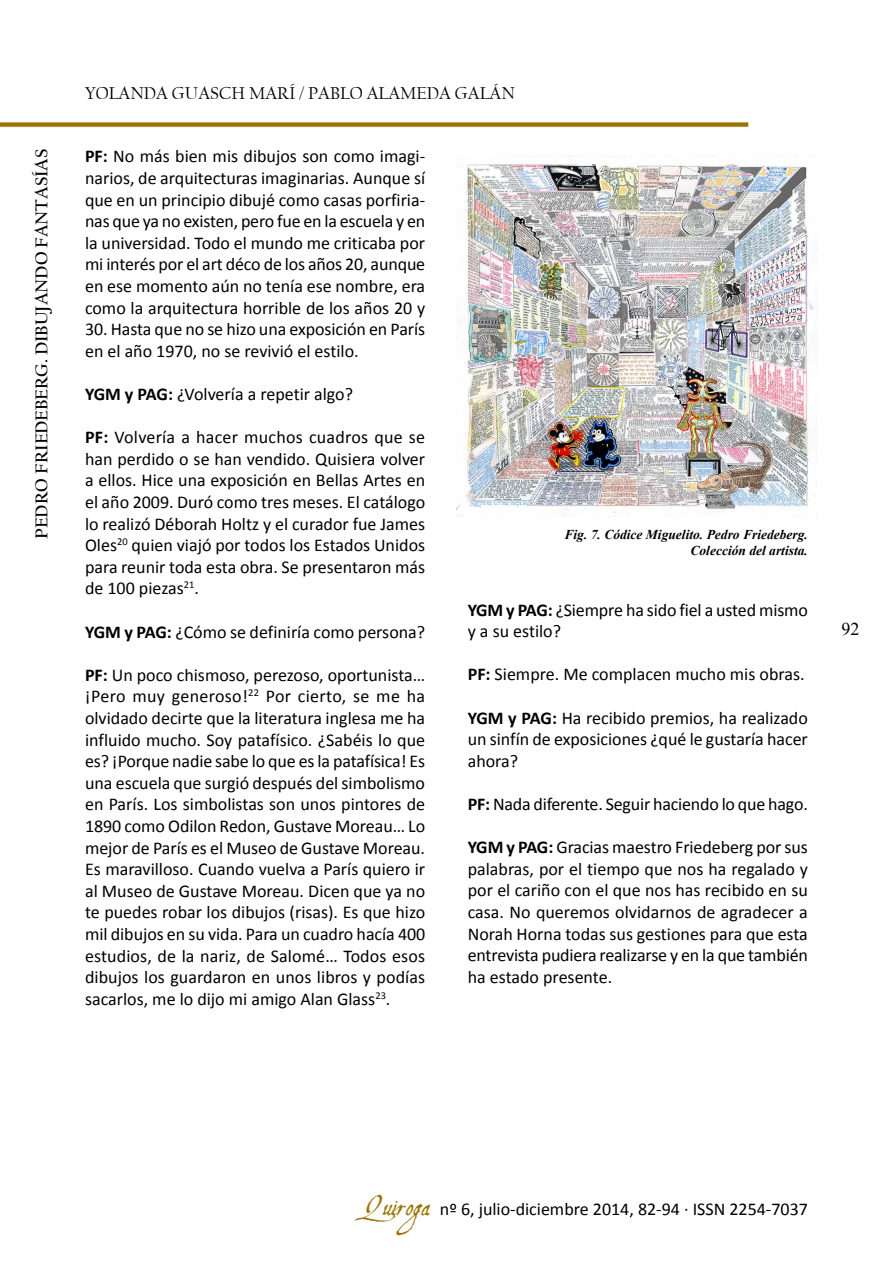
<style>
.page{position:relative;width:893px;height:1263px;background:#fff}
.page>*{position:absolute;margin:0;border:0;box-sizing:border-box;transform-origin:0 0}
.cuerpo_de_texto{font:18px/21.6px "Calibri";color:#000;text-align:justify}
.t1{font:18px "Californian FB";color:#000}
.t2{font:700 18px "Californian FB";color:#000}
.t3{font:18px "Times New Roman";color:#000}
.pie_de_foto{font:italic 700 13.5px/16.2px "Times New Roman";color:#000;text-align:right}
.s1{font-weight:700}
.s2{font-family:"Aquiline";font-size:27px;color:#9b7305}
</style>
<div class="page">
<img style="left:0;top:122px;width:749px;height:6px">
<img style="left:457px;top:163px;width:357px;height:354px">
<p class="t2" style="left:31px;top:539px;width:391px;rotate:-90deg">Pedro Friedeberg. Dibujando Fantasías</p>
<p class="t1" style="left:85px;top:83px;width:430px">YOLANDA GUASCH MARÍ / PABLO ALAMEDA GALÁN</p>
<p class="cuerpo_de_texto" style="left:85px;top:145px;width:342px"><span class="s1">PF:</span> No más bien mis dibujos son como imagi&shy;narios, de arquitecturas imaginarias. Aunque sí que en un principio dibujé como casas porfiria&shy;nas que ya no existen, pero fue en la escuela y en la universidad. Todo el mundo me criticaba por mi interés por el art déco de los años 20, aunque en ese momento aún no tenía ese nombre, era como la arquitectura horrible de los años 20 y</p>
<p class="cuerpo_de_texto" style="left:85px;top:317px;width:342px">30. Hasta que no se hizo una exposición en París en el año 1970, no se revivió el estilo.</p>
<p class="cuerpo_de_texto" style="left:85px;top:382px;width:270px"><span class="s1">YGM y PAG:</span> ¿Volvería a repetir algo?</p>
<p class="cuerpo_de_texto" style="left:85px;top:425px;width:342px"><span class="s1">PF:</span> Volvería a hacer muchos cuadros que se han perdido o se han vendido. Quisiera volver a ellos. Hice una exposición en Bellas Artes en el año 2009. Duró como tres meses. El catálogo lo realizó Déborah Holtz y el curador fue James Oles<sup>20</sup> quien viajó por todos los Estados Unidos para reunir toda esta obra. Se presentaron más de 100 piezas<sup>21</sup>.</p>
<p class="cuerpo_de_texto" style="left:85px;top:620px;width:342px"><span class="s1">YGM y PAG:</span> ¿Cómo se definiría como persona?</p>
<p class="cuerpo_de_texto" style="left:85px;top:663px;width:342px"><span class="s1">PF:</span> Un poco chismoso, perezoso, oportunista… ¡Pero muy generoso!<sup>22</sup> Por cierto, se me ha olvidado decirte que la literatura inglesa me ha influido mucho. Soy patafísico. ¿Sabéis lo que es? ¡Porque nadie sabe lo que es la patafísica! Es una escuela que surgió después del simbolismo en París. Los simbolistas son unos pintores de 1890 como Odilon Redon, Gustave Moreau… Lo mejor de París es el Museo de Gustave Moreau.<br>Es maravilloso. Cuando vuelva a París quiero ir al Museo de Gustave Moreau. Dicen que ya no te puedes robar los dibujos (risas). Es que hizo mil dibujos en su vida. Para un cuadro hacía 400 estudios, de la nariz, de Salomé… Todos esos dibujos los guardaron en unos libros y podías sacarlos, me lo dijo mi amigo Alan Glass<sup>23</sup>.</p>
<p class="pie_de_foto" style="left:565px;top:526px;width:245px">Fig. 7. Códice Miguelito. Pedro Friedeberg.<br>Colección del artista.</p>
<p class="cuerpo_de_texto" style="left:468px;top:598px;width:342px"><span class="s1">YGM y PAG:</span> ¿Siempre ha sido fiel a usted mismo y a su estilo?</p>
<p class="cuerpo_de_texto" style="left:468px;top:663px;width:338px"><span class="s1">PF:</span> Siempre. Me complacen mucho mis obras.</p>
<p class="cuerpo_de_texto" style="left:468px;top:706px;width:342px"><span class="s1">YGM y PAG:</span> Ha recibido premios, ha realizado un sinfín de exposiciones ¿qué le gustaría hacer ahora?</p>
<p class="cuerpo_de_texto" style="left:468px;top:792px;width:342px"><span class="s1">PF:</span> Nada diferente. Seguir haciendo lo que hago.</p>
<p class="cuerpo_de_texto" style="left:468px;top:835px;width:342px"><span class="s1">YGM y PAG:</span> Gracias maestro Friedeberg por sus palabras, por el tiempo que nos ha regalado y por el cariño con el que nos has recibido en su casa. No queremos olvidarnos de agradecer a Norah Horna todas sus gestiones para que esta entrevista pudiera realizarse y en la que también ha estado presente.</p>
<p class="t3" style="left:841px;top:616px;width:19px">92</p>
<p class="cuerpo_de_texto" style="left:364px;top:1197px;width:446px"><span class="s2">Quiroga</span> nº 6, julio-diciembre 2014, 82-94 · ISSN 2254-7037</p>
</div>
